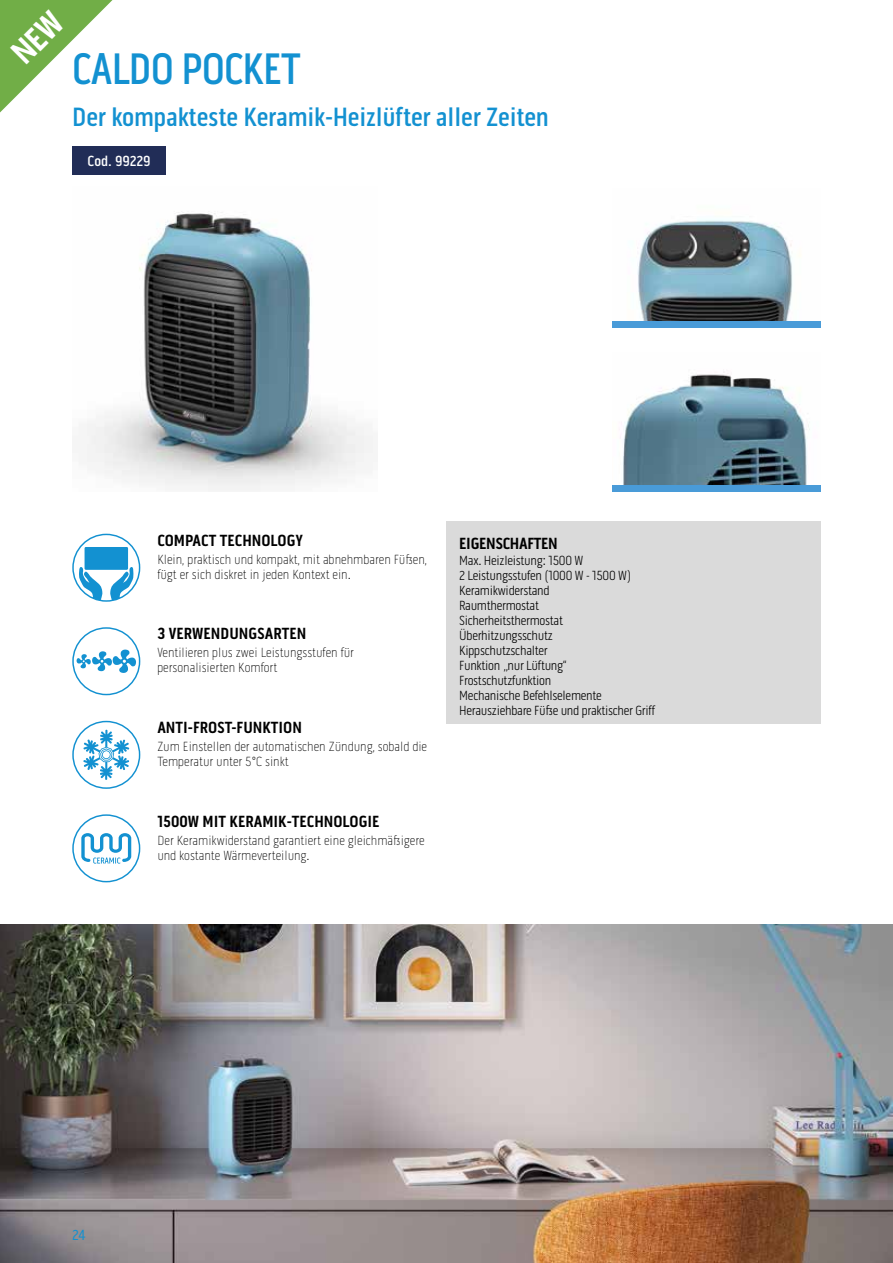
<style>
.page{position:relative;width:893px;height:1263px;background:#fff}
.page>*{position:absolute;margin:0;border:0;box-sizing:border-box;transform-origin:0 0}
.t1{font:500 45px "Pill Gothic 300 mg";letter-spacing:-.02em;color:#1391d1;scale:.95 1}
.t2{font:500 27px "Pill Gothic 300 mg";letter-spacing:-.01em;color:#1391d1}
.t3{font:700 16.5px "Pill Gothic 300 mg";color:#000}
.t4{font:700 16.5px "Pill Gothic 300 mg";letter-spacing:-.02em;color:#000}
.t5{font:500 15px "Pill Gothic 300 mg";color:#fff}
.t6{font:15px "Pill Gothic 300 mg";color:#1391d1}
.t7{font:100 13.5px/15px "Pill Gothic 300 mg";color:#000}
.t8{font:300 13.5px/15px "Pill Gothic 300 mg";letter-spacing:-.02em;color:#000}
</style>
<div class="page">
<div style="left:85px;top:547px;width:43px;height:23px;background:#1391d1"></div>
<svg style="left:79px;top:567px;width:24px;height:33px"></svg>
<svg style="left:110px;top:567px;width:24px;height:34px"></svg>
<div style="left:72px;top:534px;width:68px;height:68px;border:1px solid #1391d1;border-radius:50%"></div>
<div style="left:72px;top:627px;width:68px;height:68px;border:1px solid #1391d1;border-radius:50%"></div>
<svg style="left:77px;top:650px;width:59px;height:23px"></svg>
<div style="left:72px;top:721px;width:68px;height:68px;border:1px solid #1391d1;border-radius:50%"></div>
<svg style="left:83px;top:730px;width:46px;height:50px"></svg>
<div style="left:72px;top:814px;width:68px;height:68px;border:1px solid #1391d1;border-radius:50%"></div>
<svg style="left:81px;top:833px;width:50px;height:31px"></svg>
<div style="left:446px;top:521px;width:375px;height:203px;background:#dadada"></div>
<img style="left:87px;top:212px;width:286px;height:279px">
<img style="left:637px;top:219px;width:164px;height:102px">
<div style="left:612px;top:321px;width:209px;height:7px;background:#499bd8"></div>
<img style="left:620px;top:371px;width:190px;height:114px">
<div style="left:612px;top:485px;width:209px;height:7px;background:#499bd8"></div>
<img style="left:0;top:925px;width:893px;height:338px">
<div style="left:72px;top:146px;width:94px;height:28px;background:#212d57"></div>
<svg style="left:0;top:0;width:112px;height:112px"></svg>
<h1 class="t1" style="left:72px;top:43px;width:242px">CALDO POCKET</h1>
<h2 class="t2" style="left:72px;top:101px;width:478px">Der kompakteste Keramik-Heizlüfter aller Zeiten</h2>
<p class="t5" style="left:88px;top:152px;width:65px">Cod. 99229</p>
<p class="t3" style="left:157px;top:530px;width:147px">COMPACT TECHNOLOGY</p>
<p class="t7" style="left:157px;top:552px;width:271px">Klein, praktisch und kompakt, mit abnehmbaren Füßen, fügt er sich diskret in jeden Kontext ein.</p>
<p class="t3" style="left:157px;top:624px;width:151px">3 VERWENDUNGSARTEN</p>
<p class="t7" style="left:157px;top:645px;width:198px">Ventilieren plus zwei Leistungsstufen für personalisierten Komfort</p>
<p class="t3" style="left:157px;top:718px;width:146px">ANTI-FROST-FUNKTION</p>
<p class="t7" style="left:157px;top:739px;width:271px">Zum Einstellen der automatischen Zündung, sobald die<br>Temperatur unter 5°C sinkt</p>
<p class="t3" style="left:157px;top:811px;width:224px">1500W MIT KERAMIK-TECHNOLOGIE</p>
<p class="t7" style="left:157px;top:832px;width:269px">Der Keramikwiderstand garantiert eine gleichmäßigere und kostante Wärmeverteilung.</p>
<p class="t4" style="left:459px;top:533px;width:100px">EIGENSCHAFTEN</p>
<p class="t8" style="left:459px;top:553px;width:197px">Max. Heizleistung: 1500 W<br>2 Leistungsstufen (1000 W - 1500 W)<br>Keramikwiderstand<br>Raumthermostat<br>Sicherheitsthermostat<br>Überhitzungsschutz<br>Kippschutzschalter<br>Funktion „nur Lüftung“<br>Frostschutzfunktion<br>Mechanische Befehlselemente<br>Herausziehbare Füße und praktischer Griff</p>
<p class="t6" style="left:72px;top:1226px;width:15px">24</p>
</div>
